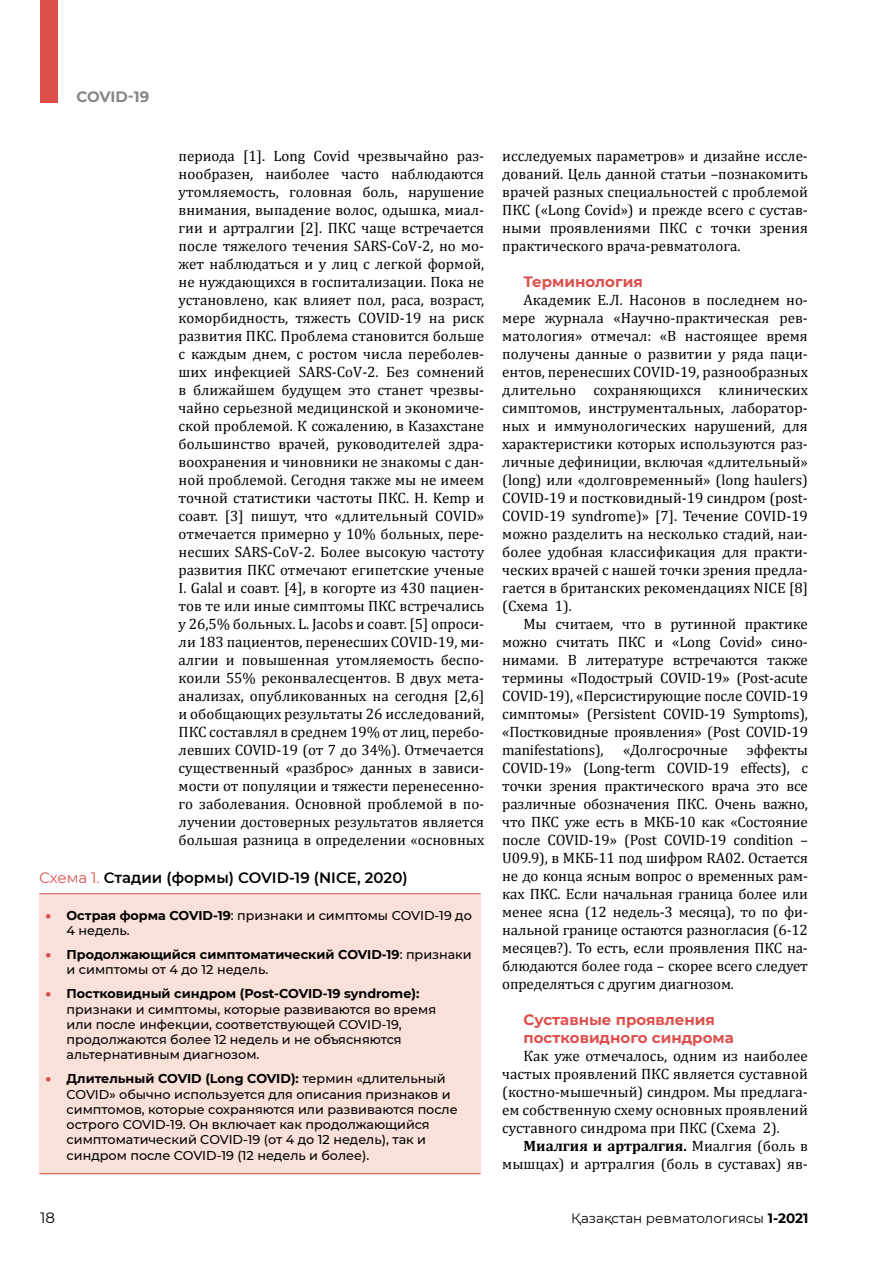
<style>
.page{position:relative;width:893px;height:1263px;background:#fff}
.page>*{position:absolute;margin:0;border:0;box-sizing:border-box;transform-origin:0 0}
.t1{font:15px/18px "Cambria";color:#000;text-align:justify}
.t2{font:700 15px/18px "Montserrat";color:#de4f4c}
.t3{font:600 15px "Montserrat";color:#000}
.t4{font:700 15px "Montserrat";letter-spacing:-.015em;color:#878787}
.t5{font:15px "Montserrat";color:#000}
.t6{font:13.5px "Montserrat";color:#000}
.t7{font:500 12.75px/15.3px "Montserrat";color:#000}
.t8{font:700 12.75px/15.3px "Montserrat";color:#000}
.s1{font-weight:700}
.s2{font-weight:400;color:#de4f4c}
.s3{color:#de4f4c}
.s4{font-weight:500}
</style>
<div class="page">
<div style="left:40px;top:0;width:18px;height:102px;background:#de4f4c"></div>
<div style="left:39px;top:894px;width:442px;height:280px;background:#f9e0d9"></div>
<hr style="left:39px;top:893px;width:442px;height:1px;background:#de4f4c">
<hr style="left:39px;top:1173px;width:442px;height:1px;background:#de4f4c">
<p class="t4" style="left:77px;top:86px;width:74px">COVID-19</p>
<p class="t1" style="left:179px;top:146px;width:307px">периода [1]. Long Covid чрезвычайно раз&shy;нообразен, наиболее часто наблюдаются утомляемость, головная боль, нарушение внимания, выпадение волос, одышка, миал&shy;гии и артралгии [2]. ПКС чаще встречается после тяжелого течения SARS-CoV-2, но мо&shy;жет наблюдаться и у лиц с легкой формой, не нуждающихся в госпитализации. Пока не установлено, как влияет пол, раса, возраст, коморбидность, тяжесть COVID-19 на риск развития ПКС. Проблема становится больше с каждым днем, с ростом числа переболев&shy;ших инфекцией SARS-CoV-2. Без сомнений в ближайшем будущем это станет чрезвы&shy;чайно серьезной медицинской и экономиче&shy;ской проблемой. К сожалению, в Казахстане большинство врачей, руководителей здра&shy;воохранения и чиновники не знакомы с дан&shy;ной проблемой. Сегодня также мы не имеем точной статистики частоты ПКС. Н. Kemp и соавт. [3] пишут, что «длительный COVID» отмечается примерно у 10% больных, пере&shy;несших SARS-CoV-2. Более высокую частоту развития ПКС отмечают египетские ученые I. Galal и соавт. [4], в когорте из 430 пациен&shy;тов те или иные симптомы ПКС встречались у 26,5% больных. L. Jacobs и соавт. [5] опроси&shy;ли 183 пациентов, перенесших COVID-19, ми&shy;алгии и повышенная утомляемость беспо&shy;коили 55% реконвалесцентов. В двух мета&shy;анализах, опубликованных на сегодня [2,6] и обобщающих результаты 26 исследований, ПКС составлял в среднем 19% от лиц, перебо&shy;левших COVID-19 (от 7 до 34%). Отмечается существенный «разброс» данных в зависи&shy;мости от популяции и тяжести перенесенно&shy;го заболевания. Основной проблемой в по&shy;лучении достоверных результатов является большая разница в определении «основных</p>
<p class="t1" style="left:502px;top:146px;width:307px">исследуемых параметров» и дизайне иссле&shy;дований. Цель данной статьи –познакомить врачей разных специальностей с проблемой ПКС («Long Covid») и прежде всего с сустав&shy;ными проявлениями ПКС с точки зрения практического врача-ревматолога.</p>
<p class="t2" style="left:523px;top:271px;width:121px">Терминология</p>
<p class="t1" style="left:502px;top:290px;width:307px;text-indent:21px">Академик Е.Л. Насонов в последнем но&shy;мере журнала «Научно-практическая рев&shy;матология» отмечал: «В настоящее время получены данные о развитии у ряда паци&shy;ентов, перенесших COVID-19, разнообразных длительно сохраняющихся клинических симптомов, инструментальных, лаборатор&shy;ных и иммунологических нарушений, для характеристики которых используются раз&shy;личные дефиниции, включая «длительный» (long) или «долговременный» (long haulers)<br>СOVID-19 и постковидный-19 синдром (post-COVID-19 syndrome)» [7]. Течение COVID-19 можно разделить на несколько стадий, наи&shy;более удобная классификация для практи&shy;ческих врачей с нашей точки зрения предла&shy;гается в британских рекомендациях NICE [8] (Схема 1).</p>
<p class="t1" style="left:502px;top:614px;width:307px;text-indent:21px">Мы считаем, что в рутинной практике можно считать ПКС и «Long Covid» сино&shy;нимами. В литературе встречаются также термины «Подострый COVID-19» (Post-acute COVID-19), «Персистирующие после COVID-19 симптомы» (Persistent COVID-19 Symptoms), «Постковидные проявления» (Post COVID-19 manifestations),</p>
<p class="t1" style="left:502px;top:740px;width:307px;text-indent:245px">эффекты COVID-19» (Long-term COVID-19 effects), с точки зрения практического врача это все различные обозначения ПКС. Очень важно, что ПКС уже есть в МКБ-10 как «Состояние после COVID-19» (Post COVID-19 condition – U09.9), в МКБ-11 под шифром RA02. Остается не до конца ясным вопрос о временных рам&shy;ках ПКС. Если начальная граница более или менее ясна (12 недель-3 месяца), то по фи&shy;нальной границе остаются разногласия (6-12 месяцев?). То есть, если проявления ПКС на&shy;блюдаются более года – скорее всего следует определяться с другим диагнозом.</p>
<p class="t2" style="left:523px;top:1009px;width:212px">Суставные проявления постковидного синдрома</p>
<p class="t1" style="left:502px;top:1046px;width:307px;text-indent:21px">Как уже отмечалось, одним из наиболее частых проявлений ПКС является суставной (костно-мышечный) синдром. Мы предлага&shy;ем собственную схему основных проявлений суставного синдрома при ПКС (Схема 2).</p>
<p class="t1" style="left:502px;top:1136px;width:307px;text-align:right"><span class="s1">Миалгия и артралгия.</span> Миалгия (боль в мышцах) и артралгия (боль в суставах) яв-</p>
<p class="t1" style="left:623px;top:740px;width:106px">«Долгосрочные</p>
<p class="t3" style="left:39px;top:867px;width:370px"><span class="s2">Схема 1.</span> Стадии (формы) COVID-19 (NICE, 2020)</p>
<p class="t7" style="left:67px;top:907px;width:407px;text-indent:-21px"><span class="s3">•</span> <span class="s1">Острая форма COVID-19</span>: признаки и симптомы COVID-19 до<br>4 недель.</p>
<p class="t8" style="left:67px;top:946px;width:407px;text-indent:-21px"><span class="s3">•</span> Продолжающийся симптоматический COVID-19<span class="s4">: признаки и симптомы от 4 до 12 недель.</span></p>
<p class="t7" style="left:67px;top:985px;width:371px;text-indent:-21px"><span class="s3">•</span> <span class="s1">Постковидный синдром (Post-COVID-19 syndrome): </span>признаки и симптомы, которые развиваются во время или после инфекции, соответствующей COVID-19, продолжаются более 12 недель и не объясняются альтернативным диагнозом.</p>
<p class="t7" style="left:67px;top:1070px;width:393px;text-indent:-21px"><span class="s3">•</span> <span class="s1">Длительный COVID (Long COVID):</span> термин «длительный COVID» обычно используется для описания признаков и симптомов, которые сохраняются или развиваются после острого COVID-19. Он включает как продолжающийся симптоматический COVID-19 (от 4 до 12 недель), так и синдром после COVID-19 (12 недель и более).</p>
<p class="t5" style="left:40px;top:1207px;width:16px">18</p>
<p class="t6" style="left:571px;top:1209px;width:239px">Қазақстан ревматологиясы <span class="s1">1-2021</span></p>
</div>
